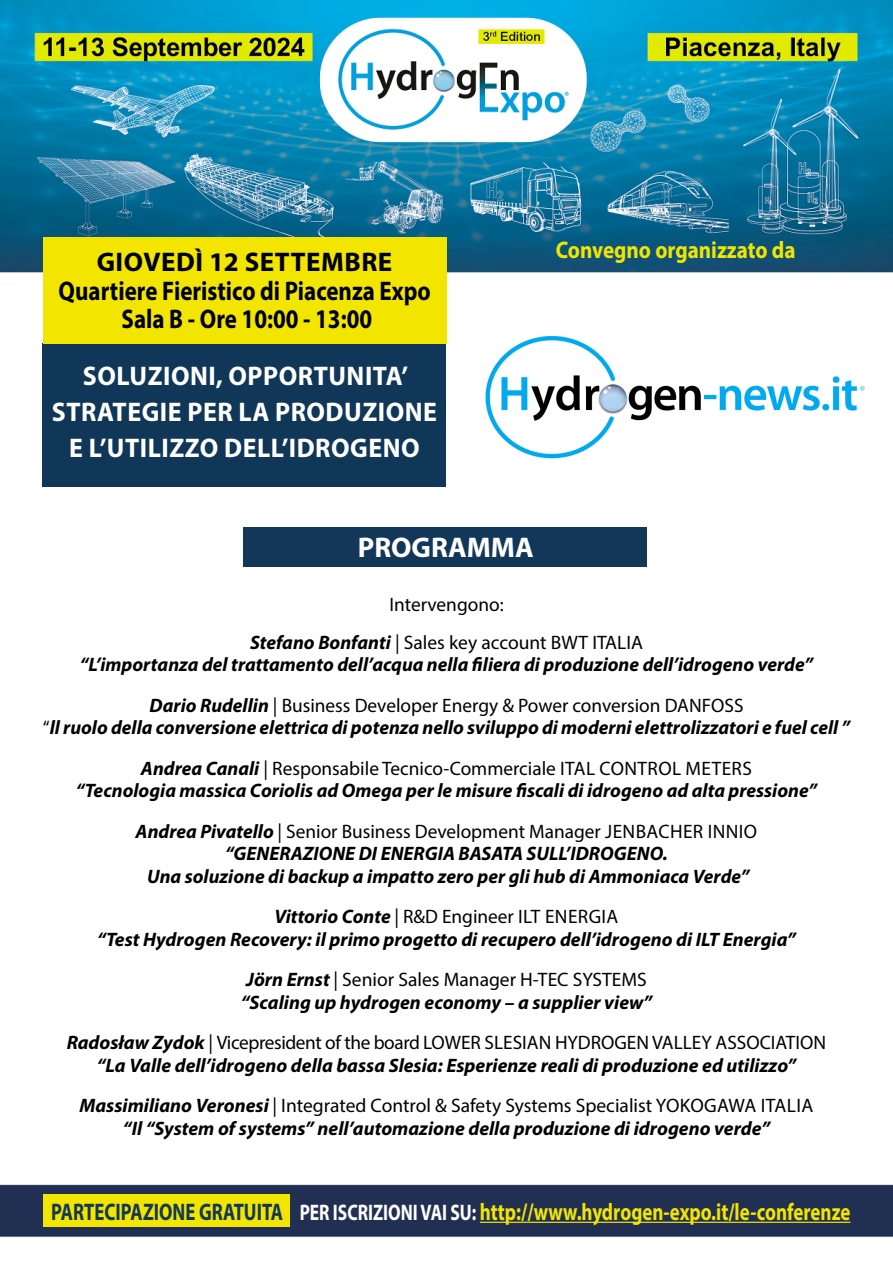
<style>
.page{position:relative;width:893px;height:1263px;background:#fff}
.page>*{position:absolute;margin:0;border:0;box-sizing:border-box;transform-origin:0 0}
.t1{font:700 28.5px "Myriad Pro";color:#fff}
.t2{font:700 27px/28.5px "Myriad Pro";color:#000;text-align:center}
.t3{font:700 27px/36px "Myriad Pro";letter-spacing:.02em;color:#fff;text-align:center;scale:.96 1}
.t4{font:700 24px "Myriad Pro";color:#f2e500;scale:.79 1}
.t5{font:700 24px "Myriad Pro";color:#f2e500;scale:.88 1}
.t6{font:italic 700 19.5px/22.5px "Myriad Pro";color:#000;text-align:center}
.t7{font:19.5px/37.5px "Myriad Pro";color:#000;text-align:center}
.s1{font-weight:700;font-style:italic}
.s2{font-weight:400;font-style:normal}
.s3{color:#123758}
.s4{font-size:22.5px;color:#fff}
</style>
<div class="page">
<img style="left:0;top:0;width:893px;height:1237px">
<div style="left:43px;top:344px;width:403px;height:143px;background:#113758"></div>
<div style="left:43px;top:237px;width:403px;height:107px;background:#f2e500"></div>
<div style="left:43px;top:1194px;width:246px;height:33px;background:#f2e500"></div>
<hr style="left:480px;top:1222px;width:370px;height:1px;background:#f2e500">
<div style="left:244px;top:527px;width:403px;height:39px;background:#123758"></div>
<img style="left:477px;top:327px;width:398px;height:138px">
<h2 class="t2" style="left:58px;top:247px;width:374px">GIOVEDÌ 12 SETTEMBRE<br>Quartiere Fieristico di Piacenza Expo<br>Sala B - Ore 10:00 - 13:00</h2>
<h2 class="t3" style="left:52px;top:357px;width:403px">SOLUZIONI, OPPORTUNITA’<br>STRATEGIE PER LA PRODUZIONE<br>E L’UTILIZZO DELL’IDROGENO</h2>
<p class="t5" style="left:556px;top:235px;width:274px">Convegno organizzato da</p>
<h1 class="t1" style="left:358px;top:529px;width:177px">PROGRAMMA</h1>
<p class="t7" style="left:250px;top:586px;width:395px">Intervengono:<br><span class="s1">Stefano Bonfanti</span> | Sales key account BWT ITALIA</p>
<p class="t6" style="left:80px;top:644px;width:735px;line-height:40.5px">“L’importanza del trattamento dell’acqua nella filiera di produzione dell’idrogeno verde”<br>Dario Rudellin <span class="s2">| Business Developer Energy &amp; Power conversion DANFOSS</span></p>
<p class="t6" style="left:43px;top:707px;width:809px;line-height:40.5px"><span class="s2">“</span>ll ruolo della conversione elettrica di potenza nello sviluppo di moderni elettrolizzatori e fuel cell ”<br>Andrea Canali <span class="s2">| Responsabile Tecnico-Commerciale ITAL CONTROL METERS</span></p>
<p class="t6" style="left:76px;top:770px;width:743px;line-height:40.5px">“Tecnologia massica Coriolis ad Omega per le misure fiscali di idrogeno ad alta pressione”<br>Andrea Pivatello <span class="s2">| Senior Business Development Manager JENBACHER INNIO</span></p>
<p class="t6" style="left:147px;top:842px;width:604px">“GENERAZIONE DI ENERGIA BASATA SULL’IDROGENO.<br>Una soluzione di backup a impatto zero per gli hub di Ammoniaca Verde”</p>
<p class="t6" style="left:97px;top:905px;width:700px">Vittorio Conte <span class="s2">| R&amp;D Engineer ILT ENERGIA<br></span>“Test Hydrogen Recovery: il primo progetto di recupero dell’idrogeno di ILT Energia”</p>
<p class="t6" style="left:241px;top:968px;width:413px;text-align:left">Jörn Ernst <span class="s2">| Senior Sales Manager H-TEC SYSTEMS </span>“Scaling up hydrogen economy – a supplier view”</p>
<p class="t6" style="left:67px;top:1031px;width:761px">Radosław Zydok <span class="s2">| Vicepresident of the board LOWER SLESIAN HYDROGEN VALLEY ASSOCIATION </span>“La Valle dell’idrogeno della bassa Slesia: Esperienze reali di produzione ed utilizzo”</p>
<p class="t6" style="left:79px;top:1094px;width:735px">Massimiliano Veronesi <span class="s2">| Integrated Control &amp; Safety Systems Specialist YOKOGAWA ITALIA </span>“Il “System of systems” nell’automazione della produzione di idrogeno verde”</p>
<p class="t4" style="left:51px;top:1196px;width:1013px"><span class="s3">PARTECIPAZIONE GRATUITA</span> <span class="s4">PER ISCRIZIONI VAI SU:</span> http://www.hydrogen-expo.it/le-conferenze</p>
</div>
